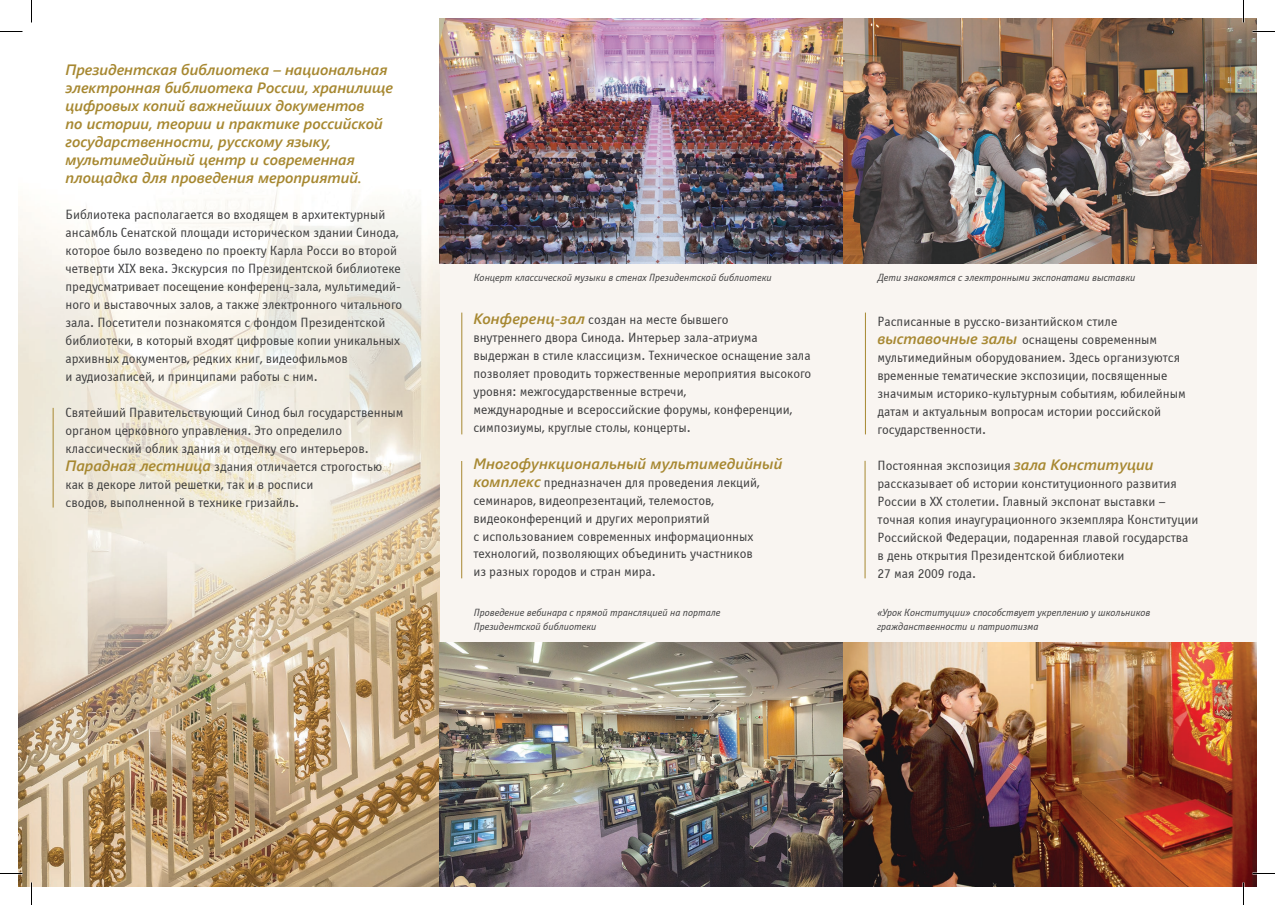
<style>
.page{position:relative;width:1275px;height:905px;background:#fff}
.page>*{position:absolute;margin:0;border:0;box-sizing:border-box;transform-origin:0 0}
.t1{font:italic 600 15px/18px "Segoe UI";color:#a78831}
.t2{font:13.5px/18px "Officina Sans C";color:#3e3e3f}
.t3{font:italic 10.5px/13.5px "Officina Sans C";color:#3e3e3f}
.s1{font-family:"Segoe UI";font-weight:600;font-style:italic;font-size:15px;color:#a78831}
</style>
<div class="page">
<div style="left:440px;top:106px;width:816px;height:780px;background:#f9f5f1"></div>
<img style="left:19px;top:19px;width:421px;height:867px">
<img style="left:440px;top:19px;width:816px;height:244px">
<img style="left:440px;top:643px;width:816px;height:243px">
<hr style="left:461px;top:313px;width:1px;height:121px;background:#a78831">
<hr style="left:53px;top:408px;width:1px;height:100px;background:#a78831">
<hr style="left:461px;top:461px;width:1px;height:117px;background:#a78831">
<hr style="left:865px;top:313px;width:1px;height:121px;background:#a78831">
<hr style="left:865px;top:461px;width:1px;height:117px;background:#a78831">
<hr style="left:0;top:872px;width:22px;height:2px;background:#fff">
<hr style="left:1252px;top:872px;width:23px;height:2px;background:#fff">
<hr style="left:1242px;top:0;width:2px;height:23px;background:#fff">
<hr style="left:1242px;top:882px;width:2px;height:23px;background:#fff">
<svg style="left:0;top:31px;width:22px;height:1px"></svg>
<svg style="left:1252px;top:31px;width:23px;height:1px"></svg>
<svg style="left:0;top:873px;width:22px;height:1px"></svg>
<svg style="left:1252px;top:873px;width:23px;height:1px"></svg>
<svg style="left:31px;top:0;width:1px;height:23px"></svg>
<svg style="left:31px;top:882px;width:1px;height:23px"></svg>
<svg style="left:1243px;top:0;width:1px;height:23px"></svg>
<svg style="left:1243px;top:882px;width:1px;height:23px"></svg>
<p class="t1" style="left:66px;top:59px;width:329px">Президентская библиотека – национальная электронная библиотека России, хранилище цифровых копий важнейших документов<br>по истории, теории и практике российской государственности, русскому языку, мультимедийный центр и современная площадка для проведения мероприятий.</p>
<p class="t2" style="left:66px;top:206px;width:338px">Библиотека располагается во входящем в архитектурный ансамбль Сенатской площади историческом здании Синода, которое было возведено по проекту Карла Росси во второй четверти ХIХ века. Экскурсия по Президентской библиотеке предусматривает посещение конференц-зала, мультимедий&shy;ного и выставочных залов, а также электронного читального зала. Посетители познакомятся с фондом Президентской библиотеки, в который входят цифровые копии уникальных архивных документов, редких книг, видеофильмов<br>и аудиозаписей, и принципами работы с ним.</p>
<p class="t2" style="left:66px;top:404px;width:340px">Святейший Правительствующий Синод был государственным органом церковного управления. Это определило классический облик здания и отделку его интерьеров.<br><span class="s1">Парадная лестница</span> здания отличается строгостью как в декоре литой решетки, так и в росписи<br>сводов, выполненной в технике гризайль.</p>
<p class="t3" style="left:474px;top:271px;width:300px">Концерт классической музыки в стенах Президентской библиотеки</p>
<p class="t2" style="left:473px;top:311px;width:339px"><span class="s1">Конференц-зал</span> создан на месте бывшего<br>внутреннего двора Синода. Интерьер зала-атриума выдержан в стиле классицизм. Техническое оснащение зала позволяет проводить торжественные мероприятия высокого уровня: межгосударственные встречи,<br>международные и всероссийские форумы, конференции, симпозиумы, круглые столы, концерты.</p>
<p class="t1" style="left:473px;top:452px;width:311px">Многофункциональный мультимедийный</p>
<p class="t2" style="left:473px;top:473px;width:288px"><span class="s1">комплекс</span> предназначен для проведения лекций, семинаров, видеопрезентаций, телемостов, видеоконференций и других мероприятий<br>с использованием современных информационных технологий, позволяющих объединить участников из разных городов и стран мира.</p>
<p class="t3" style="left:878px;top:271px;width:259px">Дети знакомятся с электронными экспонатами выставки</p>
<p class="t2" style="left:877px;top:313px;width:310px">Расписанные в русско-византийском стиле <span class="s1">выставочные залы</span> оснащены современным мультимедийным оборудованием. Здесь организуются временные тематические экспозиции, посвященные значимым историко-культурным событиям, юбилейным датам и актуальным вопросам истории российской государственности.</p>
<p class="t2" style="left:877px;top:457px;width:322px">Постоянная экспозиция <span class="s1">зала Конституции </span>рассказывает об истории конституционного развития России в XX столетии. Главный экспонат выставки – точная копия инаугурационного экземпляра Конституции Российской Федерации, подаренная главой государства<br>в день открытия Президентской библиотеки<br>27 мая 2009 года.</p>
<p class="t3" style="left:474px;top:606px;width:248px">Проведение вебинара с прямой трансляцией на портале<br>Президентской библиотеки</p>
<p class="t3" style="left:877px;top:606px;width:275px">«Урок Конституции» способствует укреплению у школьников гражданственности и патриотизма</p>
</div>
